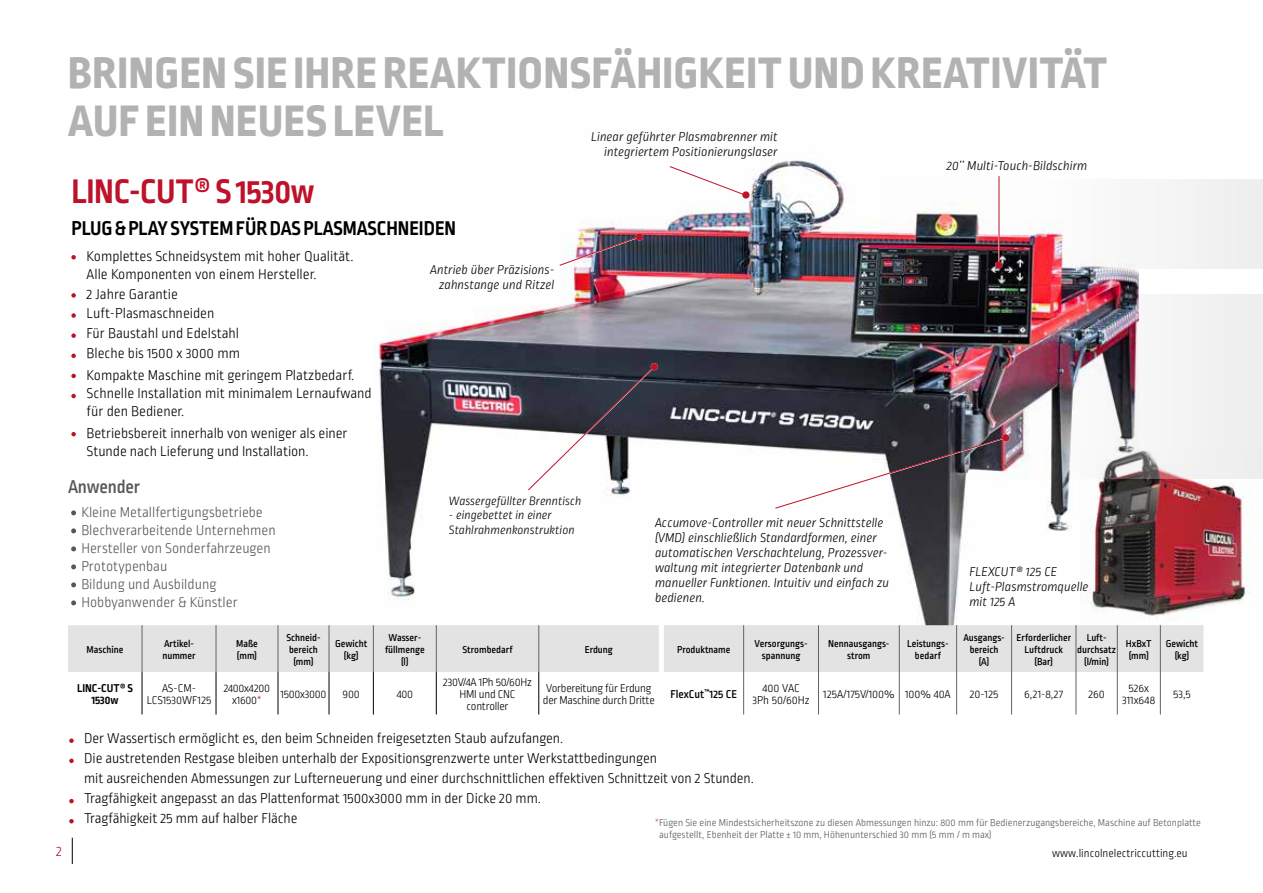
<style>
.page{position:relative;width:1263px;height:893px;background:#fff}
.page>*{position:absolute;margin:0;border:0;box-sizing:border-box;transform-origin:0 0}
.t1{font:800 46.5px/48px "Ropa Sans Pro";letter-spacing:.015em;color:#b3b2b2}
.t2{font:700 36px "Ropa Sans Pro";letter-spacing:-.01em;color:#bd122a}
.t3{font:700 21px "Ropa Sans Pro";color:#000}
.t4{font:500 19.5px "Ropa Sans Pro";letter-spacing:-.01em;color:#575756}
.t5{font:300 15px/20.1px "Ropa Sans Pro";letter-spacing:-.005em;color:#000}
.t6{font:300 15px/18px "Ropa Sans Pro";color:#575756}
.t7{font:300 15px "Ropa Sans Pro";color:#bd122a}
.t8{font:italic 300 13.5px/15px "Ropa Sans Pro";color:#000}
.t9{font:italic 300 12.75px/14.2px "Ropa Sans Pro";color:#000}
.t10{font:300 12px/12px "Ropa Sans Pro";letter-spacing:-.02em;color:#000;text-align:center}
.t11{font:300 12px/12px "Ropa Sans Pro";color:#000;text-align:center}
.t12{font:700 12px/12px "Ropa Sans Pro";color:#000;text-align:center}
.t13{font:500 12px "Ropa Sans Pro";color:#000}
.t14{font:500 10.5px/12px "Ropa Sans Pro";color:#000;text-align:center}
.t15{font:300 10.5px/12px "Ropa Sans Pro";color:#575756}
.s1{color:#bd122a}
.s2{color:#ca4a47}
</style>
<div class="page">
<img style="left:1138px;top:479px;width:114px;height:157px">
<div style="left:882px;top:180px;width:381px;height:89px;background:#f2f2f2"></div>
<div style="left:883px;top:294px;width:380px;height:185px;background:#f2f2f2"></div>
<img style="left:373px;top:159px;width:765px;height:466px">
<svg style="left:71px;top:255px;width:5px;height:5px"></svg>
<svg style="left:71px;top:293px;width:5px;height:5px"></svg>
<svg style="left:71px;top:313px;width:5px;height:5px"></svg>
<svg style="left:71px;top:333px;width:5px;height:5px"></svg>
<svg style="left:71px;top:354px;width:5px;height:4px"></svg>
<svg style="left:71px;top:374px;width:5px;height:4px"></svg>
<svg style="left:71px;top:394px;width:5px;height:4px"></svg>
<svg style="left:71px;top:432px;width:5px;height:4px"></svg>
<svg style="left:69px;top:738px;width:5px;height:5px"></svg>
<svg style="left:69px;top:759px;width:5px;height:4px"></svg>
<svg style="left:69px;top:799px;width:5px;height:4px"></svg>
<svg style="left:69px;top:819px;width:5px;height:4px"></svg>
<svg style="left:71px;top:510px;width:5px;height:5px"></svg>
<svg style="left:71px;top:528px;width:5px;height:5px"></svg>
<svg style="left:71px;top:546px;width:5px;height:5px"></svg>
<svg style="left:71px;top:564px;width:5px;height:5px"></svg>
<svg style="left:71px;top:582px;width:5px;height:5px"></svg>
<svg style="left:71px;top:600px;width:5px;height:5px"></svg>
<svg style="left:774px;top:436px;width:233px;height:74px"></svg>
<div style="left:1002px;top:434px;width:7px;height:7px;background:#bd122a;border-radius:50%"></div>
<svg style="left:527px;top:365px;width:129px;height:127px"></svg>
<div style="left:651px;top:363px;width:7px;height:7px;background:#bd122a;border-radius:50%"></div>
<svg style="left:668px;top:165px;width:79px;height:32px"></svg>
<div style="left:742px;top:191px;width:7px;height:8px;background:#bd122a;border-radius:50%"></div>
<img style="left:558px;top:235px;width:83px;height:32px">
<div style="left:636px;top:233px;width:7px;height:8px;background:#bd122a;border-radius:50%"></div>
<hr style="left:998px;top:176px;width:1px;height:89px;background:#fff">
<hr style="left:999px;top:176px;width:1px;height:89px;background:#bd122a">
<div style="left:995px;top:262px;width:7px;height:7px;background:#bd122a;border-radius:50%"></div>
<svg style="left:68px;top:625px;width:1135px;height:89px"></svg>
<hr style="left:743px;top:625px;width:1px;height:47px;background:#646363">
<hr style="left:818px;top:625px;width:1px;height:47px;background:#646363">
<hr style="left:899px;top:625px;width:1px;height:47px;background:#646363">
<hr style="left:956px;top:625px;width:1px;height:47px;background:#646363">
<hr style="left:1011px;top:625px;width:1px;height:47px;background:#646363">
<hr style="left:1076px;top:625px;width:1px;height:47px;background:#646363">
<hr style="left:1117px;top:625px;width:1px;height:47px;background:#646363">
<hr style="left:1160px;top:625px;width:1px;height:47px;background:#646363">
<hr style="left:743px;top:672px;width:1px;height:42px;background:#646363">
<hr style="left:818px;top:672px;width:1px;height:42px;background:#646363">
<hr style="left:899px;top:672px;width:1px;height:42px;background:#646363">
<hr style="left:956px;top:672px;width:1px;height:42px;background:#646363">
<hr style="left:1011px;top:672px;width:1px;height:42px;background:#646363">
<hr style="left:1076px;top:672px;width:1px;height:42px;background:#646363">
<hr style="left:1117px;top:672px;width:1px;height:42px;background:#646363">
<hr style="left:1160px;top:672px;width:1px;height:42px;background:#646363">
<svg style="left:72px;top:838px;width:1px;height:26px"></svg>
<h1 class="t1" style="left:68px;top:51px;width:1040px">BRINGEN SIE IHRE REAKTIONSFÄHIGKEIT UND KREATIVITÄT<br>AUF EIN NEUES LEVEL</h1>
<p class="t8" style="left:591px;top:130px;width:188px;text-align:right">Linear geführter Plasmabrenner mit integriertem Positionierungslaser</p>
<p class="t8" style="left:947px;top:158px;width:142px">20’’ Multi-Touch-Bildschirm</p>
<h2 class="t2" style="left:71px;top:170px;width:245px">LINC-CUT® S 1530w</h2>
<h3 class="t3" style="left:71px;top:216px;width:386px">PLUG &amp; PLAY SYSTEM FÜR DAS PLASMASCHNEIDEN</h3>
<p class="t5" style="left:87px;top:248px;width:269px;line-height:18px">Komplettes Schneidsystem mit hoher Qualität.<br>Alle Komponenten von einem Hersteller.</p>
<p class="t5" style="left:87px;top:286px;width:129px;line-height:18.6px">2 Jahre Garantie<br>Luft-Plasmaschneiden</p>
<p class="t5" style="left:87px;top:324px;width:155px">Für Baustahl und Edelstahl<br>Bleche bis 1500 x 3000 mm</p>
<p class="t5" style="left:87px;top:367px;width:287px;line-height:18.3px">Kompakte Maschine mit geringem Platzbedarf.<br>Schnelle Installation mit minimalem Lernaufwand für den Bediener.</p>
<p class="t5" style="left:87px;top:425px;width:262px;line-height:18px">Betriebsbereit innerhalb von weniger als einer<br>Stunde nach Lieferung und Installation.</p>
<p class="t8" style="left:430px;top:263px;width:126px;text-align:right">Antrieb über Präzisions&shy;zahnstange und Ritzel</p>
<h3 class="t4" style="left:68px;top:476px;width:73px">Anwender</h3>
<p class="t6" style="left:81px;top:504px;width:196px">Kleine Metallfertigungsbetriebe<br>Blechverarbeitende Unternehmen<br>Hersteller von Sonderfahrzeugen<br>Prototypenbau<br>Bildung und Ausbildung<br>Hobbyanwender &amp; Künstler</p>
<p class="t9" style="left:449px;top:495px;width:134px">Wassergefüllter Brenntisch</p>
<p class="t9" style="left:449px;top:509px;width:127px">- eingebettet in einer<br>Stahlrahmenkonstruktion</p>
<p class="t8" style="left:655px;top:516px;width:235px">Accumove-Controller mit neuer Schnittstelle (VMD) einschließlich Standardformen, einer automatischen Verschachtelung, Prozessver&shy;waltung mit integrierter Datenbank und manueller Funktionen. Intuitiv und einfach zu bedienen.</p>
<p class="t8" style="left:969px;top:564px;width:121px">FLEXCUT® 125 CE<br>Luft-Plasmstromquelle mit 125 A</p>
<p class="t14" style="left:87px;top:644px;width:38px">Maschine</p>
<p class="t14" style="left:162px;top:638px;width:35px;text-align:left">Artikel&shy;nummer</p>
<p class="t14" style="left:236px;top:638px;width:23px;text-align:left">Maße (mm)</p>
<p class="t14" style="left:286px;top:632px;width:36px">Schneid&shy;bereich (mm)</p>
<p class="t14" style="left:335px;top:638px;width:34px">Gewicht (kg)</p>
<p class="t14" style="left:385px;top:632px;width:41px">Wasser&shy;füllmenge (l)</p>
<p class="t14" style="left:462px;top:644px;width:52px">Strombedarf</p>
<p class="t14" style="left:585px;top:644px;width:30px">Erdung</p>
<p class="t12" style="left:77px;top:683px;width:57px">LINC-CUT® S<br>1530w</p>
<p class="t11" style="left:147px;top:683px;width:66px">AS-CM-<br>LCS1530WF125</p>
<p class="t10" style="left:224px;top:683px;width:48px">2400x4200 x1600<span class="s1">*</span></p>
<p class="t10" style="left:280px;top:689px;width:48px">1500x3000</p>
<p class="t10" style="left:343px;top:689px;width:19px">900</p>
<p class="t10" style="left:397px;top:689px;width:18px">400</p>
<p class="t10" style="left:443px;top:677px;width:90px">230V/4A 1Ph 50/60Hz<br>HMI und CNC controller</p>
<p class="t10" style="left:543px;top:683px;width:113px;text-align:left">Vorbereitung für Erdung der Maschine durch Dritte</p>
<p class="t14" style="left:677px;top:644px;width:55px">Produktname</p>
<p class="t14" style="left:754px;top:638px;width:54px">Versorgungs&shy;spannung</p>
<p class="t14" style="left:828px;top:638px;width:63px">Nennausgangs&shy;strom</p>
<p class="t14" style="left:907px;top:638px;width:43px">Leistungs&shy;bedarf</p>
<p class="t14" style="left:963px;top:632px;width:43px">Ausgangs&shy;bereich (A)</p>
<p class="t14" style="left:1016px;top:632px;width:56px">Erforderlicher<br>Luftdruck (Bar)</p>
<p class="t14" style="left:1077px;top:632px;width:40px">Luft&shy;durchsatz (l/min)</p>
<p class="t14" style="left:1126px;top:638px;width:27px;text-align:left">HxBxT (mm)</p>
<p class="t14" style="left:1166px;top:638px;width:34px">Gewicht (kg)</p>
<p class="t13" style="left:670px;top:687px;width:68px">FlexCut<sup>™</sup>125 CE</p>
<p class="t11" style="left:752px;top:683px;width:59px">400 VAC<br>3Ph 50/60Hz</p>
<p class="t11" style="left:823px;top:689px;width:129px">125A/175V/100% 100% 40A</p>
<p class="t10" style="left:970px;top:689px;width:30px">20-125</p>
<p class="t10" style="left:1024px;top:689px;width:40px">6,21-8,27</p>
<p class="t10" style="left:1088px;top:689px;width:18px">260</p>
<p class="t11" style="left:1122px;top:683px;width:35px">526x<br>311x648</p>
<p class="t10" style="left:1173px;top:689px;width:19px">53,5</p>
<p class="t5" style="left:84px;top:729px;width:671px">Der Wassertisch ermöglicht es, den beim Schneiden freigesetzten Staub aufzufangen.<br>Die austretenden Restgase bleiben unterhalb der Expositionsgrenzwerte unter Werkstattbedingungen<br>mit ausreichenden Abmessungen zur Lufterneuerung und einer durchschnittlichen effektiven Schnittzeit von 2 Stunden.<br>Tragfähigkeit angepasst an das Plattenformat 1500x3000 mm in der Dicke 20 mm.<br>Tragfähigkeit 25 mm auf halber Fläche</p>
<p class="t15" style="left:659px;top:817px;width:543px;text-indent:-4px"><span class="s2">*</span>Fügen Sie eine Mindestsicherheitszone zu diesen Abmessungen hinzu: 800 mm für Bedienerzugangsbereiche, Maschine auf Betonplatte aufgestellt, Ebenheit der Platte ± 10 mm, Höhenunterschied 30 mm (5 mm / m max)</p>
<p class="t7" style="left:56px;top:843px;width:7px">2</p>
<p class="t11" style="left:1052px;top:848px;width:137px">www.lincolnelectriccutting.eu</p>
</div>
